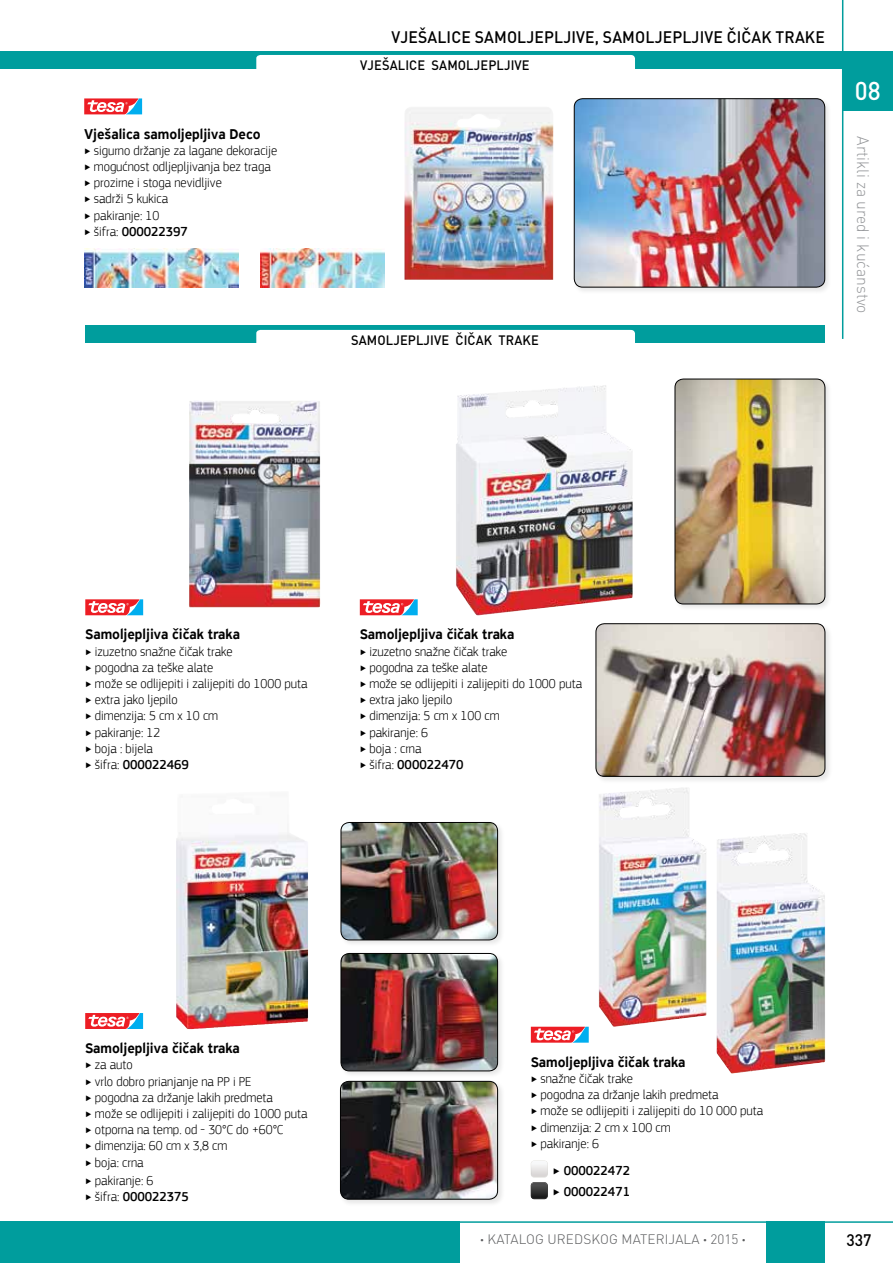
<style>
.page{position:relative;width:893px;height:1263px;background:#fff}
.page>*{position:absolute;margin:0;border:0;box-sizing:border-box;transform-origin:0 0}
.t1{font:500 25.5px "DIN Pro";color:#fff;scale:.95 1}
.t2{font:500 16.5px "DIN Pro";letter-spacing:.01em;color:#000;scale:.95 1}
.t3{font:300 16.5px "DIN Pro";color:#939598;scale:.95 1}
.t4{font:500 15px "PF Highway Sans Pro";color:#000;scale:.95 1}
.t5{font:300 13.5px/16.2px "PF Square Sans Pro";color:#000;scale:.95 1}
.t6{font:500 13.5px "DIN Pro";letter-spacing:.01em;color:#000;scale:.95 1}
.t7{font:300 13.5px "DIN Pro";letter-spacing:.01em;color:#58595b}
.t8{font:500 13.5px/21px "PF Square Sans Pro";color:#000;scale:.95 1}
.s1{font-weight:500}
.s2{font-weight:700}
</style>
<div class="page">
<div style="left:843px;top:60px;width:50px;height:51px;background:#009d9d"></div>
<hr style="left:842px;top:0;width:1px;height:339px;background:#009d9d">
<div style="left:0;top:51px;width:893px;height:17px;background:#009d9d"></div>
<div style="left:0;top:1221px;width:825px;height:42px;background:#009d9d"></div>
<div style="left:460px;top:1221px;width:305px;height:42px;background:#fff"></div>
<hr style="left:430px;top:1221px;width:463px;height:2px;background:#009d9d">
<div style="left:256px;top:55px;width:379px;height:20px;background:#fff;border-radius:4px"></div>
<svg style="left:531px;top:1027px;width:58px;height:16px"></svg>
<svg style="left:85px;top:1013px;width:58px;height:16px"></svg>
<svg style="left:531px;top:1182px;width:17px;height:17px"></svg>
<svg style="left:531px;top:1160px;width:17px;height:17px"></svg>
<svg style="left:531px;top:1161px;width:16px;height:38px"></svg>
<svg style="left:84px;top:98px;width:58px;height:16px"></svg>
<img style="left:404px;top:107px;width:149px;height:173px">
<img style="left:84px;top:248px;width:154px;height:39px">
<img style="left:261px;top:248px;width:123px;height:40px">
<div style="left:572px;top:97px;width:261px;height:198px;background:#000;opacity:.1"></div>
<img style="left:574px;top:99px;width:251px;height:188px">
<div style="left:574px;top:98px;width:251px;height:189px;border:1px solid #000;border-radius:9px"></div>
<div style="left:85px;top:326px;width:740px;height:17px;background:#009d9d"></div>
<div style="left:256px;top:330px;width:379px;height:19px;background:#fff;border-radius:4px"></div>
<svg style="left:85px;top:599px;width:58px;height:16px"></svg>
<svg style="left:360px;top:599px;width:58px;height:16px"></svg>
<img style="left:456px;top:385px;width:147px;height:224px">
<div style="left:594px;top:622px;width:239px;height:162px;background:#000;opacity:.1"></div>
<img style="left:596px;top:624px;width:229px;height:152px">
<div style="left:596px;top:623px;width:229px;height:153px;border:1px solid #000;border-radius:9px"></div>
<div style="left:673px;top:377px;width:159px;height:234px;background:#000;opacity:.1"></div>
<img style="left:675px;top:379px;width:150px;height:225px">
<div style="left:675px;top:379px;width:150px;height:225px;border:1px solid #000;border-radius:9px"></div>
<img style="left:189px;top:401px;width:131px;height:206px">
<img style="left:716px;top:833px;width:109px;height:240px">
<img style="left:599px;top:788px;width:107px;height:239px">
<img style="left:176px;top:832px;width:132px;height:197px">
<div style="left:339px;top:1079px;width:166px;height:128px;background:#000;opacity:.1"></div>
<img style="left:340px;top:1081px;width:158px;height:118px">
<div style="left:340px;top:1081px;width:158px;height:118px;border:1px solid #000;border-radius:9px"></div>
<div style="left:339px;top:820px;width:166px;height:127px;background:#000;opacity:.1"></div>
<img style="left:341px;top:822px;width:157px;height:118px">
<div style="left:341px;top:822px;width:157px;height:118px;border:1px solid #000;border-radius:9px"></div>
<div style="left:339px;top:951px;width:166px;height:127px;background:#000;opacity:.1"></div>
<img style="left:341px;top:953px;width:157px;height:118px">
<div style="left:341px;top:953px;width:157px;height:118px;border:1px solid #000;border-radius:9px"></div>
<p class="t2" style="left:391px;top:26px;width:458px">VJEŠALICE SAMOLJEPLJIVE, SAMOLJEPLJIVE ČIČAK TRAKE</p>
<p class="t4" style="left:84px;top:125px;width:187px">Vješalica samoljepljiva Deco</p>
<p class="t5" style="left:84px;top:142px;width:205px">‣ sigurno držanje za lagane dekoracije ‣ mogućnost odljepljivanja bez traga ‣ prozirne i stoga nevidljive<br>‣ sadrži 5 kukica<br>‣ pakiranje: 10<br>‣ šifra: <span class="s1">000022397</span></p>
<p class="t6" style="left:360px;top:56px;width:180px">VJEŠALICE SAMOLJEPLJIVE</p>
<p class="t6" style="left:351px;top:331px;width:199px">SAMOLJEPLJIVE ČIČAK TRAKE</p>
<h1 class="t1" style="left:855px;top:74px;width:29px">08</h1>
<p class="t3" style="left:874px;top:136px;width:188px;rotate:90deg">ARTIKLI ZA URED I KUĆANSTVO</p>
<p class="t4" style="left:85px;top:626px;width:164px">Samoljepljiva čičak traka</p>
<p class="t5" style="left:85px;top:643px;width:236px">‣ izuzetno snažne čičak trake<br>‣ pogodna za teške alate<br>‣ može se odlijepiti i zalijepiti do 1000 puta ‣ extra jako ljepilo<br>‣ dimenzija: 5 cm x 10 cm<br>‣ pakiranje: 12<br>‣ boja : bijela<br>‣ šifra: <span class="s1">000022469</span></p>
<p class="t4" style="left:360px;top:626px;width:164px">Samoljepljiva čičak traka</p>
<p class="t5" style="left:360px;top:643px;width:236px">‣ izuzetno snažne čičak trake<br>‣ pogodna za teške alate<br>‣ može se odlijepiti i zalijepiti do 1000 puta ‣ extra jako ljepilo<br>‣ dimenzija: 5 cm x 100 cm<br>‣ pakiranje: 6<br>‣ boja : crna<br>‣ šifra: <span class="s1">000022470</span></p>
<p class="t4" style="left:85px;top:1039px;width:164px">Samoljepljiva čičak traka</p>
<p class="t5" style="left:85px;top:1057px;width:236px">‣ za auto<br>‣ vrlo dobro prianjanje na PP i PE<br>‣ pogodna za držanje lakih predmeta<br>‣ može se odlijepiti i zalijepiti do 1000 puta ‣ otporna na temp. od - 30°C do +60°C<br>‣ dimenzija: 60 cm x 3,8 cm<br>‣ boja: crna</p>
<p class="t5" style="left:85px;top:1172px;width:111px">‣ pakiranje: 6<br>‣ šifra: <span class="s1">000022375</span></p>
<p class="t8" style="left:553px;top:1160px;width:83px"><span class="s2">‣</span> 000022472 <span class="s2">‣</span> 000022471</p>
<p class="t4" style="left:531px;top:1053px;width:164px">Samoljepljiva čičak traka</p>
<p class="t5" style="left:531px;top:1070px;width:246px">‣ snažne čičak trake<br>‣ pogodna za držanje lakih predmeta<br>‣ može se odlijepiti i zalijepiti do 10 000 puta ‣ dimenzija: 2 cm x 100 cm<br>‣ pakiranje: 6</p>
<p class="t7" style="left:480px;top:1230px;width:267px"><span class="s2">∤</span> KATALOG UREDSKOG MATERIJALA <span class="s2">∤</span> 2015 <span class="s2">∤</span></p>
<p class="t2" style="left:846px;top:1229px;width:28px">337</p>
</div>
